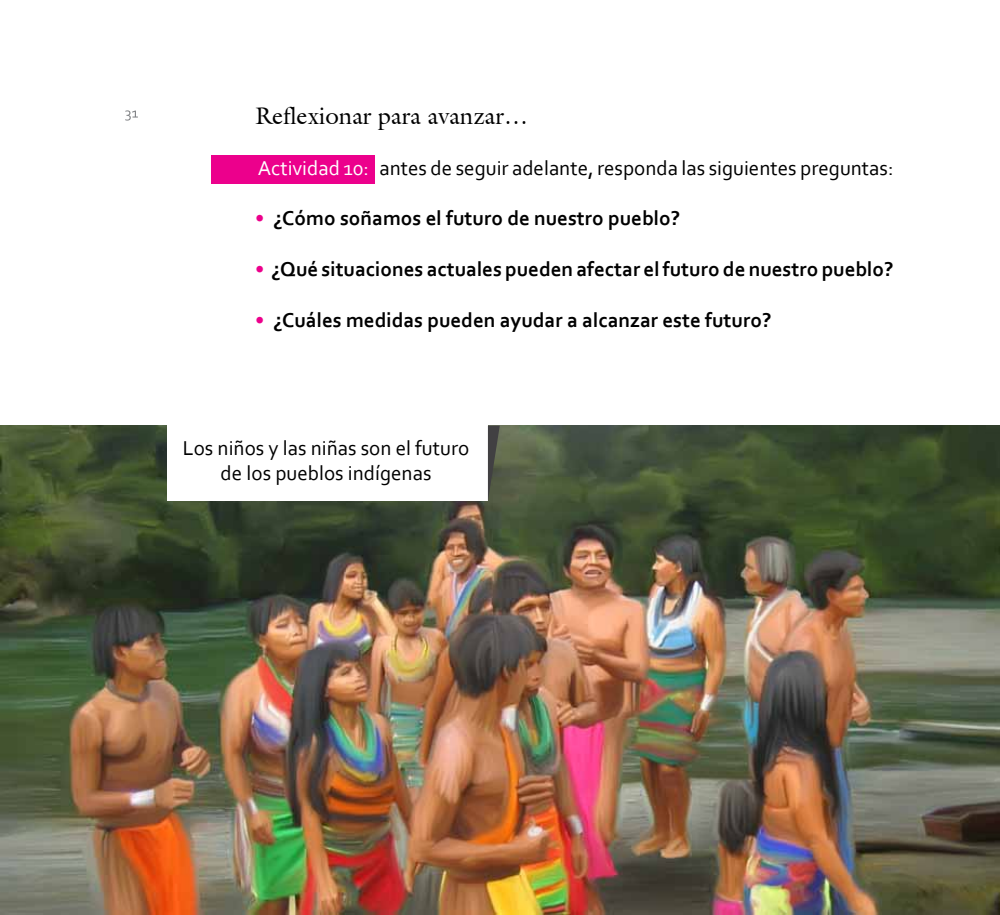
<style>
.page{position:relative;width:1000px;height:915px;background:#fff}
.page>*{position:absolute;margin:0;border:0;box-sizing:border-box;transform-origin:0 0}
.t1{font:24px "Acanthus S Si";color:#000}
.t2{font:700 21px "Corbel";color:#000}
.t3{font:21px/25.2px "Corbel";color:#000;text-align:center}
.s1{color:#fff}
.s2{color:#ec008c}
</style>
<div class="page">
<div style="left:211px;top:155px;width:164px;height:28px;background:#ec008c"></div>
<img style="left:0;top:425px;width:999px;height:489px">
<div style="left:167px;top:418px;width:320px;height:83px;background:#fff"></div>
<svg style="left:487px;top:425px;width:12px;height:76px"></svg>
<svg style="left:125px;top:110px;width:13px;height:10px"></svg>
<p class="t1" style="left:255px;top:101px;width:274px">Reflexionar para avanzar…</p>
<p class="t3" style="left:258px;top:155px;width:637px"><span class="s1">Actividad 10:</span> antes de seguir adelante, responda las siguientes preguntas:</p>
<p class="t2" style="left:255px;top:205px;width:426px"><span class="s2">•</span> ¿Cómo soñamos el futuro de nuestro pueblo?</p>
<p class="t2" style="left:255px;top:256px;width:639px"><span class="s2">•</span> ¿Qué situaciones actuales pueden afectar el futuro de nuestro pueblo?</p>
<p class="t2" style="left:255px;top:307px;width:517px"><span class="s2">•</span> ¿Cuáles medidas pueden ayudar a alcanzar este futuro?</p>
<p class="t3" style="left:183px;top:435px;width:288px">Los niños y las niñas son el futuro de los pueblos indígenas</p>
</div>
